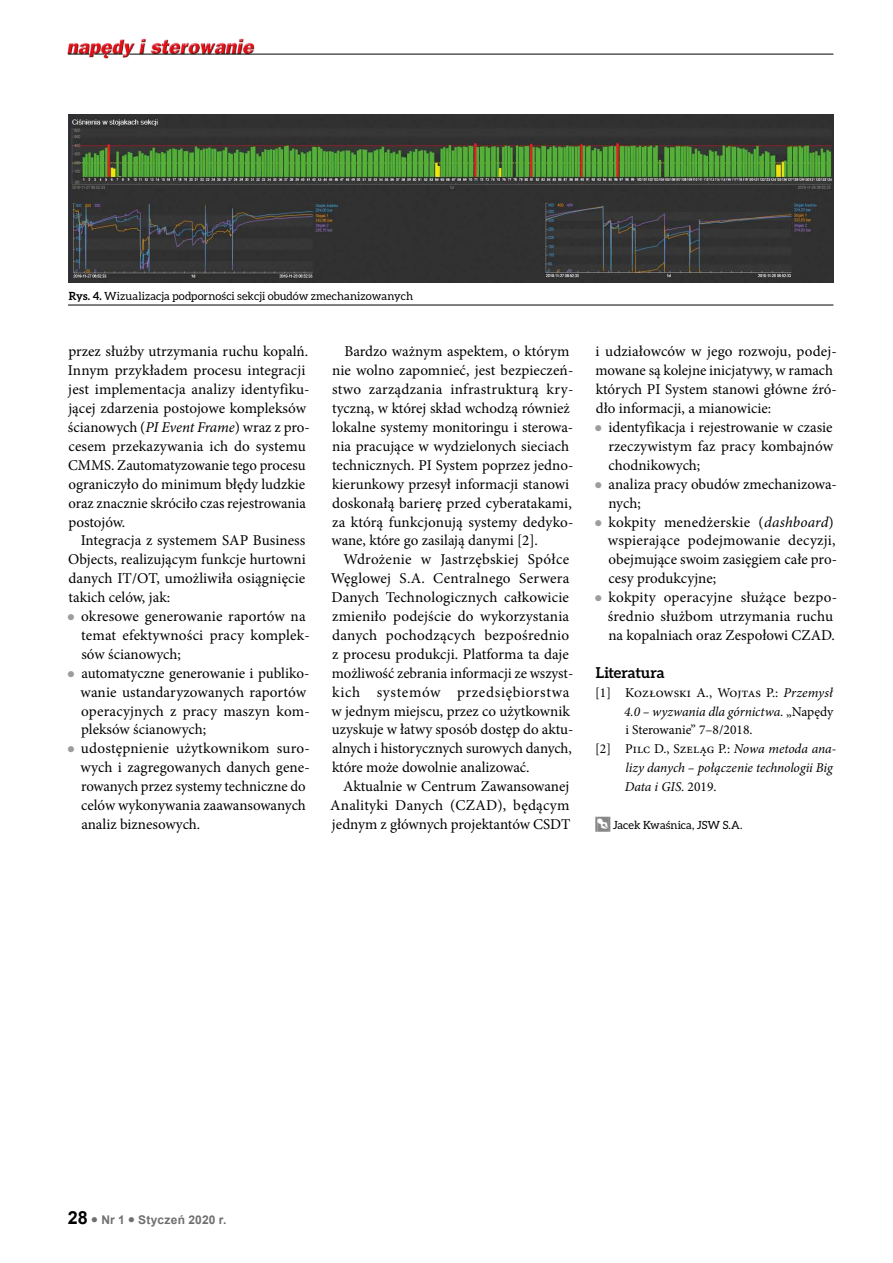
<style>
.page{position:relative;width:893px;height:1263px;background:#fff}
.page>*{position:absolute;margin:0;border:0;box-sizing:border-box;transform-origin:0 0}
.t1{font:15px/18.9px "Minion Pro";color:#000}
.t2{font:700 15px "Aleo";letter-spacing:-.005em;color:#000}
.t3{font:13.5px "Minion Pro";color:#000}
.t4{font:italic 13.5px "Minion Pro";letter-spacing:-.005em;color:#000}
.t5{font:700 12px "Arial";letter-spacing:.015em;color:#706f6f}
.t6{font:11.25px "Aleo";letter-spacing:.005em;color:#000}
.s1{font-weight:700}
.s2{font-style:italic}
.s3{font-style:normal}
.s4{font-size:18px;color:#000}
</style>
<div class="page">
<img style="left:67px;top:38px;width:190px;height:21px">
<hr style="left:129px;top:54px;width:704px;height:1px;background:#000">
<svg style="left:68px;top:54px;width:55px;height:1px"></svg>
<hr style="left:68px;top:305px;width:765px;height:1px;background:#000">
<img style="left:68px;top:115px;width:765px;height:167px">
<hr style="left:595px;top:817px;width:3px;height:15px;background:#878787">
<svg style="left:598px;top:817px;width:12px;height:15px"></svg>
<p class="t6" style="left:69px;top:289px;width:346px"><span class="s1">Rys. 4.</span> Wizualizacja podporności sekcji obudów zmechanizowanych</p>
<p class="t1" style="left:68px;top:342px;width:243px">przez służby utrzymania ruchu kopalń.<br>Innym przykładem procesu integracji jest implementacja analizy identyfiku&shy;jącej zdarzenia postojowe kompleksów ścianowych (<span class="s2">PI Event Frame</span>) wraz z pro&shy;cesem przekazywania ich do systemu CMMS. Zautomatyzowanie tego procesu ograniczyło do minimum błędy ludzkie oraz znacznie skróciło czas rejestrowania postojów.</p>
<p class="t1" style="left:68px;top:531px;width:239px;text-align:justify;text-indent:12px">Integracja z systemem SAP Business Objects, realizującym funkcje hurtowni danych IT/OT, umożliwiła osiągnięcie takich celów, jak:</p>
<p class="t1" style="left:81px;top:607px;width:231px">okresowe generowanie raportów na temat efektywności pracy komplek&shy;sów ścianowych;<br>automatyczne generowanie i publiko&shy;wanie ustandaryzowanych raportów operacyjnych z pracy maszyn kom&shy;pleksów ścianowych;<br>udostępnienie użytkownikom suro&shy;wych i zagregowanych danych gene&shy;rowanych przez systemy techniczne do celów wykonywania zaawansowanych analiz biznesowych.</p>
<p class="t1" style="left:331px;top:342px;width:244px;text-indent:13px">Bardzo ważnym aspektem, o którym nie wolno zapomnieć, jest bezpieczeń&shy;stwo zarządzania infrastrukturą kry&shy;tyczną, w której skład wchodzą również lokalne systemy monitoringu i sterowa&shy;nia pracujące w wydzielonych sieciach technicznych. PI System poprzez jedno&shy;kierunkowy przesył informacji stanowi doskonałą barierę przed cyberatakami, za którą funkcjonują systemy dedyko&shy;wane, które go zasilają danymi [2].</p>
<p class="t1" style="left:331px;top:550px;width:244px;text-indent:13px">Wdrożenie w Jastrzębskiej Spółce Węglowej S.A. Centralnego Serwera Danych Technologicznych całkowicie zmieniło podejście do wykorzystania danych pochodzących bezpośrednio z procesu produkcji. Platforma ta daje możliwość zebrania informacji ze wszyst&shy;kich systemów przedsiębiorstwa w jednym miejscu, przez co użytkownik uzyskuje w łatwy sposób dostęp do aktu&shy;alnych i historycznych surowych danych, które może dowolnie analizować.</p>
<p class="t1" style="left:330px;top:777px;width:242px;text-align:justify;text-indent:13px">Aktualnie w Centrum Zawansowanej Analityki Danych (CZAD), będącym jednym z głównych projektantów CSDT</p>
<p class="t1" style="left:596px;top:342px;width:243px">i udziałowców w jego rozwoju, podej&shy;mowane są kolejne inicjatywy, w ramach których PI System stanowi główne źró&shy;dło informacji, a mianowicie:</p>
<p class="t1" style="left:608px;top:418px;width:231px">identyfikacja i rejestrowanie w czasie rzeczywistym faz pracy kombajnów chodnikowych;<br>analiza pracy obudów zmechanizowa&shy;nych;<br>kokpity menedżerskie (<span class="s2">dashboard</span>) wspierające podejmowanie decyzji, obejmujące swoim zasięgiem całe pro&shy;cesy produkcyjne;<br>kokpity operacyjne służące bezpo&shy;średnio służbom utrzymania ruchu na kopalniach oraz Zespołowi CZAD.</p>
<p class="t2" style="left:596px;top:664px;width:70px">Literatura</p>
<p class="t3" style="left:595px;top:683px;width:239px">[1] Kozłowski A., Wojtas P.: <span class="s2">Przemysł</span></p>
<p class="t4" style="left:624px;top:702px;width:211px">4.0 – wyzwania dla górnictwa<span class="s3">. „Napędy</span></p>
<p class="t3" style="left:625px;top:721px;width:129px">i Sterowanie” 7–8/2018.</p>
<p class="t3" style="left:595px;top:740px;width:243px">[2] Pilc D., Szeląg P.: <span class="s2">Nowa metoda ana-</span></p>
<p class="t4" style="left:625px;top:759px;width:209px">lizy danych – połączenie technologii Big</p>
<p class="t4" style="left:625px;top:778px;width:93px">Data i GIS. <span class="s3">2019.</span></p>
<p class="t6" style="left:613px;top:818px;width:131px">Jacek Kwaśnica, JSW S.A.</p>
<p class="t5" style="left:68px;top:1212px;width:160px"><span class="s4">28</span> ● Nr 1 ● Styczeń 2020 r.</p>
</div>
